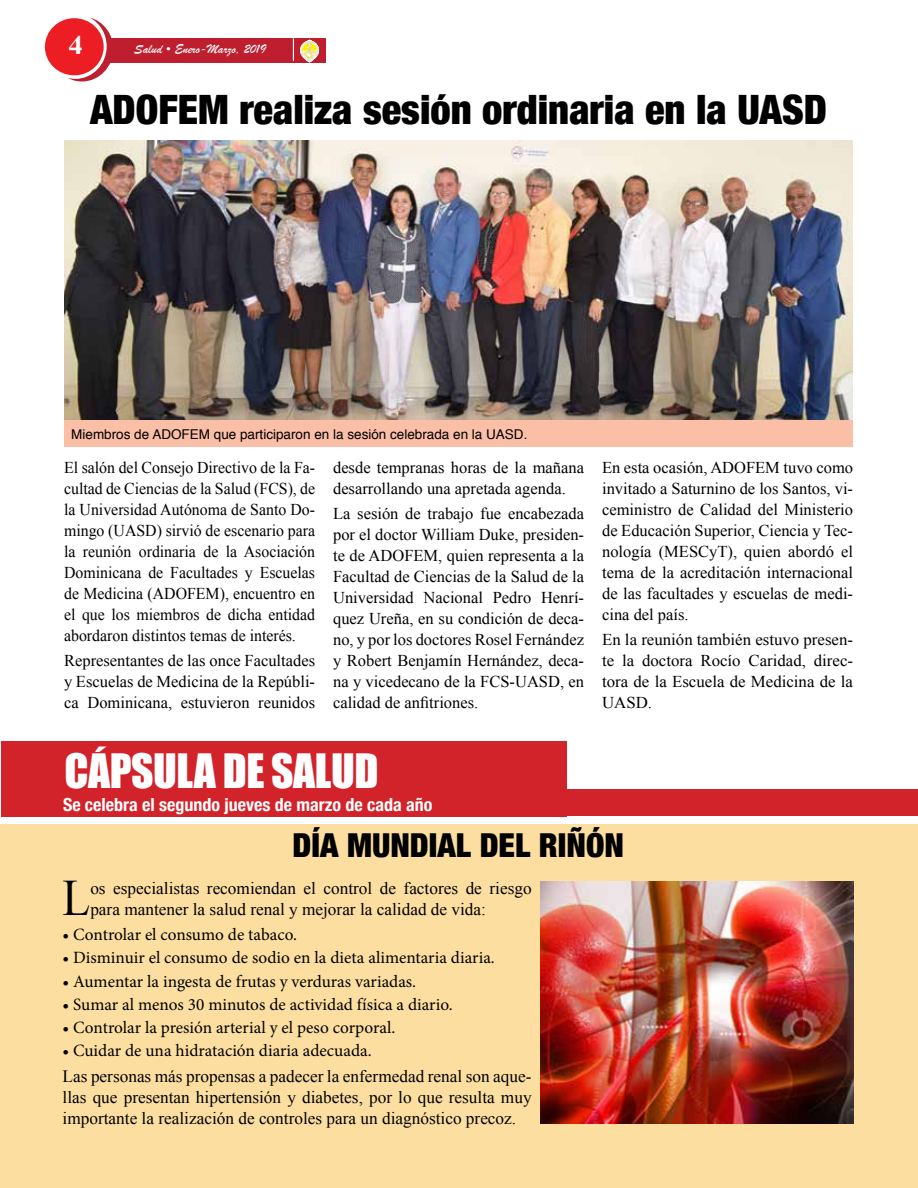
<style>
.page{position:relative;width:918px;height:1188px;background:#fff}
.page>*{position:absolute;margin:0;border:0;box-sizing:border-box;transform-origin:0 0}
.t1{font:51.15px "Times New Roman";color:#000;scale:.89 1}
.t2{font:43.5px "Impact";letter-spacing:-.01em;color:#fff}
.t3{font:900 condensed 40.5px "Helvetica Neue";color:#000}
.t4{font:900 condensed 33px "Helvetica Neue";color:#000}
.t5{font:700 27px "Times New Roman SF";color:#fff}
.t6{font:700 condensed 18px "Helvetica Neue";color:#fff}
.t7{font:17.25px/21px "Times New Roman";color:#000}
.t8{font:17.25px "Minion Pro";color:#000}
.t9{font:16.5px/21px "Times New Roman";color:#000;text-align:justify}
.t10{font:16.5px/21px "Times New Roman";color:#000;text-align:justify;scale:.96 1}
.t11{font:13.5px "Helvetica";color:#000}
.t12{font:13.5px "Brush Script";color:#fff}
</style>
<div class="page">
<svg style="left:68px;top:17px;width:45px;height:65px"></svg>
<div style="left:45px;top:18px;width:59px;height:57px;background:#ed1d24;border-radius:50%"></div>
<div style="left:108px;top:39px;width:218px;height:24px;background:#be1e2d"></div>
<svg style="left:293px;top:38px;width:1px;height:23px"></svg>
<svg style="left:300px;top:38px;width:21px;height:25px"></svg>
<img style="left:301px;top:40px;width:17px;height:22px">
<div style="left:0;top:824px;width:918px;height:364px;background:#fbdea0"></div>
<div style="left:1px;top:741px;width:566px;height:76px;background:#d2232a"></div>
<div style="left:314px;top:789px;width:604px;height:27px;background:#d2232a"></div>
<img style="left:64px;top:141px;width:789px;height:279px">
<div style="left:64px;top:420px;width:790px;height:27px;background:#fbbea7"></div>
<img style="left:541px;top:882px;width:313px;height:242px">
<h3 class="t5" style="left:69px;top:29px;width:15px">4</h3>
<p class="t12" style="left:134px;top:40px;width:133px">Salud • Enero-Marzo, 2019</p>
<h3 class="t3" style="left:90px;top:76px;width:738px">ADOFEM realiza sesión ordinaria en la UASD</h3>
<p class="t11" style="left:71px;top:424px;width:458px">Miembros de ADOFEM que participaron en la sesión celebrada en la UASD.</p>
<p class="t10" style="left:64px;top:456px;width:263px">El salón del Consejo Directivo de la Fa&shy;cultad de Ciencias de la Salud (FCS), de la Universidad Autónoma de Santo Do&shy;mingo (UASD) sirvió de escenario para la reunión ordinaria de la Asociación Dominicana de Facultades y Escuelas de Medicina (ADOFEM), encuentro en el que los miembros de dicha entidad abordaron distintos temas de interés.</p>
<p class="t9" style="left:64px;top:650px;width:253px">Representantes de las once Facultades y Escuelas de Medicina de la Repúbli&shy;ca Dominicana, estuvieron reunidos</p>
<p class="t9" style="left:333px;top:456px;width:253px">desde tempranas horas de la mañana desarrollando una apretada agenda.</p>
<p class="t9" style="left:333px;top:503px;width:253px">La sesión de trabajo fue encabezada por el doctor William Duke, presiden&shy;te de ADOFEM, quien representa a la Facultad de Ciencias de la Salud de la Universidad Nacional Pedro Henrí&shy;quez Ureña, en su condición de deca&shy;no, y por los doctores Rosel Fernández y Robert Benjamín Hernández, deca&shy;na y vicedecano de la FCS-UASD, en calidad de anfitriones.</p>
<h2 class="t2" style="left:64px;top:737px;width:315px">CÁPSULA DE SALUD</h2>
<p class="t6" style="left:63px;top:789px;width:371px">Se celebra el segundo jueves de marzo de cada año</p>
<p class="t9" style="left:602px;top:456px;width:253px">En esta ocasión, ADOFEM tuvo como invitado a Saturnino de los Santos, vi&shy;ceministro de Calidad del Ministerio de Educación Superior, Ciencia y Tec&shy;nología (MESCyT), quien abordó el tema de la acreditación internacional de las facultades y escuelas de medi&shy;cina del país.</p>
<p class="t9" style="left:602px;top:629px;width:253px">En la reunión también estuvo presen&shy;te la doctora Rocío Caridad, direc&shy;tora de la Escuela de Medicina de la UASD.</p>
<h3 class="t4" style="left:293px;top:818px;width:333px">DÍA MUNDIAL DEL RIÑÓN</h3>
<h1 class="t1" style="left:63px;top:864px;width:33px">L</h1>
<p class="t7" style="left:90px;top:878px;width:443px">os especialistas recomiendan el control de factores de riesgo para mantener la salud renal y mejorar la calidad de vida:</p>
<p class="t8" style="left:63px;top:923px;width:236px">• Controlar el consumo de tabaco.</p>
<p class="t8" style="left:63px;top:946px;width:434px">• Disminuir el consumo de sodio en la dieta alimentaria diaria.</p>
<p class="t8" style="left:63px;top:970px;width:355px">• Aumentar la ingesta de frutas y verduras variadas.</p>
<p class="t8" style="left:63px;top:993px;width:392px">• Sumar al menos 30 minutos de actividad física a diario.</p>
<p class="t8" style="left:63px;top:1016px;width:334px">• Controlar la presión arterial y el peso corporal.</p>
<p class="t8" style="left:63px;top:1039px;width:311px">• Cuidar de una hidratación diaria adecuada.</p>
<p class="t7" style="left:63px;top:1065px;width:471px;text-align:justify">Las personas más propensas a padecer la enfermedad renal son aque&shy;llas que presentan hipertensión y diabetes, por lo que resulta muy importante la realización de controles para un diagnóstico precoz.</p>
</div>
